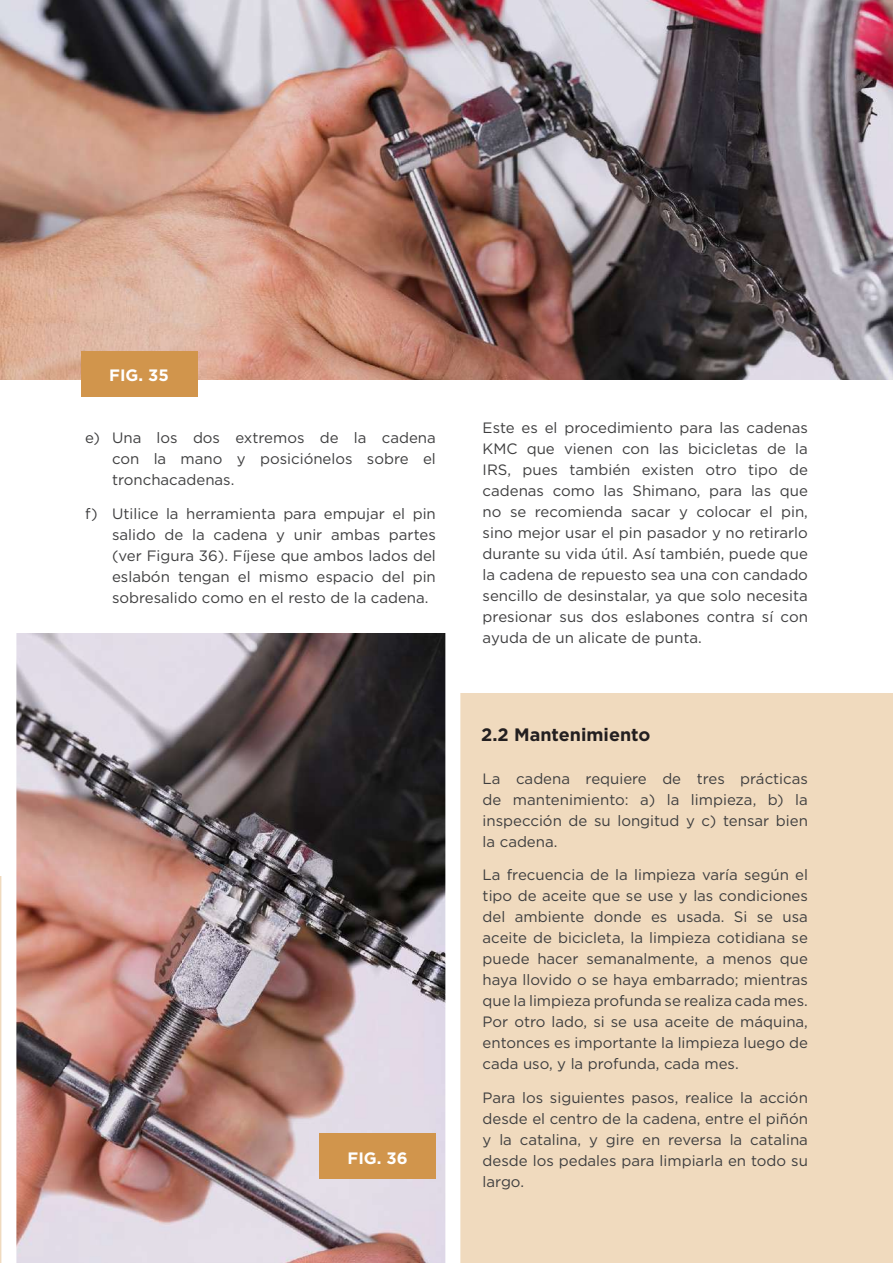
<style>
.page{position:relative;width:893px;height:1263px;background:#fff}
.page>*{position:absolute;margin:0;border:0;box-sizing:border-box;transform-origin:0 0}
.t1{font:700 18px "Gotham";color:#231f20}
.t2{font:700 16.5px "Gotham";color:#fff}
.t3{font:15px/21px "Gotham";color:#3e3e3f;text-align:justify}
</style>
<div class="page">
<div style="left:286px;top:693px;width:607px;height:570px;background:#f0dabe"></div>
<img style="left:1px;top:633px;width:459px;height:630px">
<img style="left:0;top:0;width:893px;height:380px">
<div style="left:81px;top:351px;width:116px;height:46px;background:#d1954c"></div>
<div style="left:319px;top:1133px;width:117px;height:46px;background:#d1954c"></div>
<p class="t2" style="left:109px;top:364px;width:61px">FIG. 35</p>
<p class="t3" style="left:112px;top:427px;width:325px;text-indent:-27px">e) Una los dos extremos de la cadena con la mano y posiciónelos sobre el tronchacadenas.</p>
<p class="t3" style="left:112px;top:503px;width:325px;text-indent:-27px">f) Utilice la herramienta para empujar el pin salido de la cadena y unir ambas partes (ver Figura 36). Fíjese que ambos lados del eslabón tengan el mismo espacio del pin sobresalido como en el resto de la cadena.</p>
<p class="t2" style="left:348px;top:1147px;width:62px">FIG. 36</p>
<p class="t3" style="left:483px;top:416px;width:327px">Este es el procedimiento para las cadenas KMC que vienen con las bicicletas de la IRS, pues también existen otro tipo de cadenas como las Shimano, para las que no se recomienda sacar y colocar el pin, sino mejor usar el pin pasador y no retirarlo durante su vida útil. Así también, puede que la cadena de repuesto sea una con candado sencillo de desinstalar, ya que solo necesita presionar sus dos eslabones contra sí con ayuda de un alicate de punta.</p>
<p class="t1" style="left:481px;top:723px;width:171px">2.2 Mantenimiento</p>
<p class="t3" style="left:483px;top:767px;width:327px">La cadena requiere de tres prácticas de mantenimiento: a) la limpieza, b) la inspección de su longitud y c) tensar bien la cadena.</p>
<p class="t3" style="left:483px;top:864px;width:327px">La frecuencia de la limpieza varía según el tipo de aceite que se use y las condiciones del ambiente donde es usada. Si se usa aceite de bicicleta, la limpieza cotidiana se puede hacer semanalmente, a menos que haya llovido o se haya embarrado; mientras que la limpieza profunda se realiza cada mes.<br>Por otro lado, si se usa aceite de máquina, entonces es importante la limpieza luego de cada uso, y la profunda, cada mes.</p>
<p class="t3" style="left:483px;top:1087px;width:327px">Para los siguientes pasos, realice la acción desde el centro de la cadena, entre el piñón y la catalina, y gire en reversa la catalina desde los pedales para limpiarla en todo su largo.</p>
</div>
